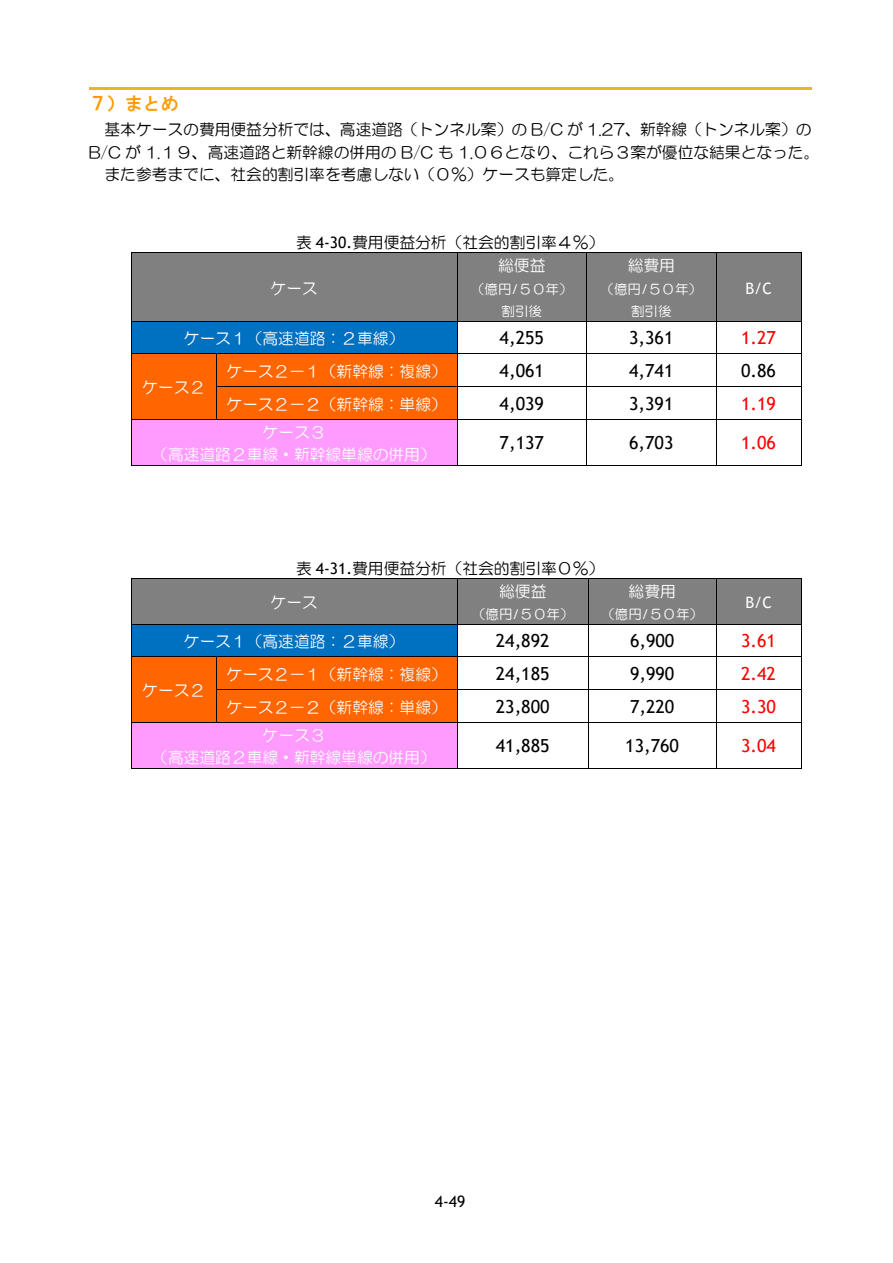
<style>
.page{position:relative;width:893px;height:1263px;background:#fff}
.page>*{position:absolute;margin:0;border:0;box-sizing:border-box;transform-origin:0 0}
.t1{font:18px "Trebuchet MS";color:#000}
.t2{font:18px "Trebuchet MS";color:#f00}
.t3{font:18px "HGS Gothic E";color:#ff9a00}
.t4{font:15.75px/34.5px "HG Maru Gothic MPRO";color:#000}
.t5{font:15.75px/22.5px "HG Maru Gothic MPRO";color:#fff;text-align:center}
.t6{font:15.75px "Trebuchet MS";color:#fff}
.t7{font:15.75px "Trebuchet MS";color:#000}
.t8{font:13.5px/22.5px "HG Maru Gothic MPRO";color:#fff;text-align:center}
.s1{font-family:"Trebuchet MS"}
.s2{color:#fff}
</style>
<div class="page">
<hr style="left:89px;top:87px;width:723px;height:2px;background:#e6b91e">
<div style="left:132px;top:253px;width:325px;height:68px;background:#808080"></div>
<div style="left:457px;top:253px;width:129px;height:68px;background:#808080"></div>
<div style="left:587px;top:253px;width:129px;height:68px;background:#808080"></div>
<div style="left:716px;top:253px;width:85px;height:68px;background:#808080"></div>
<hr style="left:131px;top:252px;width:670px;height:1px;background:#000">
<hr style="left:131px;top:253px;width:1px;height:68px;background:#000">
<hr style="left:457px;top:253px;width:1px;height:68px;background:#000">
<hr style="left:586px;top:253px;width:1px;height:68px;background:#000">
<hr style="left:716px;top:253px;width:1px;height:68px;background:#000">
<hr style="left:801px;top:253px;width:1px;height:68px;background:#000">
<div style="left:132px;top:321px;width:325px;height:32px;background:#0070c0"></div>
<hr style="left:131px;top:321px;width:670px;height:1px;background:#000">
<hr style="left:131px;top:321px;width:1px;height:32px;background:#000">
<hr style="left:457px;top:321px;width:1px;height:32px;background:#000">
<hr style="left:586px;top:321px;width:1px;height:32px;background:#000">
<hr style="left:716px;top:321px;width:1px;height:32px;background:#000">
<hr style="left:801px;top:321px;width:1px;height:32px;background:#000">
<div style="left:132px;top:354px;width:84px;height:65px;background:#ff6500"></div>
<div style="left:217px;top:354px;width:240px;height:32px;background:#ff6500"></div>
<hr style="left:131px;top:353px;width:670px;height:1px;background:#000">
<hr style="left:131px;top:354px;width:1px;height:32px;background:#000">
<hr style="left:216px;top:354px;width:1px;height:32px;background:#000">
<hr style="left:457px;top:354px;width:1px;height:32px;background:#000">
<hr style="left:586px;top:354px;width:1px;height:32px;background:#000">
<hr style="left:716px;top:354px;width:1px;height:32px;background:#000">
<hr style="left:801px;top:354px;width:1px;height:32px;background:#000">
<div style="left:217px;top:387px;width:240px;height:32px;background:#ff6500"></div>
<hr style="left:216px;top:386px;width:585px;height:1px;background:#000">
<hr style="left:131px;top:387px;width:1px;height:32px;background:#000">
<hr style="left:216px;top:387px;width:1px;height:32px;background:#000">
<hr style="left:457px;top:387px;width:1px;height:32px;background:#000">
<hr style="left:586px;top:387px;width:1px;height:32px;background:#000">
<hr style="left:716px;top:387px;width:1px;height:32px;background:#000">
<hr style="left:801px;top:387px;width:1px;height:32px;background:#000">
<div style="left:132px;top:420px;width:325px;height:45px;background:#ff9aff"></div>
<hr style="left:131px;top:419px;width:670px;height:1px;background:#000">
<hr style="left:131px;top:420px;width:1px;height:45px;background:#000">
<hr style="left:131px;top:465px;width:326px;height:1px;background:#000">
<hr style="left:457px;top:420px;width:1px;height:45px;background:#000">
<hr style="left:457px;top:465px;width:129px;height:1px;background:#000">
<hr style="left:586px;top:420px;width:1px;height:45px;background:#000">
<hr style="left:587px;top:465px;width:129px;height:1px;background:#000">
<hr style="left:716px;top:420px;width:1px;height:45px;background:#000">
<hr style="left:716px;top:465px;width:85px;height:1px;background:#000">
<hr style="left:801px;top:420px;width:1px;height:45px;background:#000">
<div style="left:132px;top:579px;width:325px;height:45px;background:#808080"></div>
<div style="left:457px;top:579px;width:131px;height:45px;background:#808080"></div>
<div style="left:589px;top:579px;width:127px;height:45px;background:#808080"></div>
<div style="left:716px;top:579px;width:85px;height:45px;background:#808080"></div>
<hr style="left:131px;top:578px;width:670px;height:1px;background:#000">
<hr style="left:131px;top:579px;width:1px;height:45px;background:#000">
<hr style="left:457px;top:579px;width:1px;height:45px;background:#000">
<hr style="left:588px;top:579px;width:1px;height:45px;background:#000">
<hr style="left:716px;top:579px;width:1px;height:45px;background:#000">
<hr style="left:801px;top:579px;width:1px;height:45px;background:#000">
<div style="left:132px;top:624px;width:325px;height:33px;background:#0070c0"></div>
<hr style="left:131px;top:624px;width:670px;height:1px;background:#000">
<hr style="left:131px;top:624px;width:1px;height:33px;background:#000">
<hr style="left:457px;top:624px;width:1px;height:33px;background:#000">
<hr style="left:588px;top:624px;width:1px;height:33px;background:#000">
<hr style="left:716px;top:624px;width:1px;height:33px;background:#000">
<hr style="left:801px;top:624px;width:1px;height:33px;background:#000">
<div style="left:132px;top:657px;width:84px;height:65px;background:#ff6500"></div>
<div style="left:217px;top:657px;width:240px;height:32px;background:#ff6500"></div>
<hr style="left:131px;top:657px;width:670px;height:1px;background:#000">
<hr style="left:131px;top:657px;width:1px;height:32px;background:#000">
<hr style="left:216px;top:657px;width:1px;height:32px;background:#000">
<hr style="left:457px;top:657px;width:1px;height:32px;background:#000">
<hr style="left:588px;top:657px;width:1px;height:32px;background:#000">
<hr style="left:716px;top:657px;width:1px;height:32px;background:#000">
<hr style="left:801px;top:657px;width:1px;height:32px;background:#000">
<div style="left:217px;top:690px;width:240px;height:32px;background:#ff6500"></div>
<hr style="left:216px;top:689px;width:585px;height:1px;background:#000">
<hr style="left:131px;top:690px;width:1px;height:32px;background:#000">
<hr style="left:216px;top:690px;width:1px;height:32px;background:#000">
<hr style="left:457px;top:690px;width:1px;height:32px;background:#000">
<hr style="left:588px;top:690px;width:1px;height:32px;background:#000">
<hr style="left:716px;top:690px;width:1px;height:32px;background:#000">
<hr style="left:801px;top:690px;width:1px;height:32px;background:#000">
<div style="left:132px;top:723px;width:325px;height:45px;background:#ff9aff"></div>
<hr style="left:131px;top:722px;width:670px;height:1px;background:#000">
<hr style="left:131px;top:723px;width:1px;height:46px;background:#000">
<hr style="left:131px;top:768px;width:326px;height:1px;background:#000">
<hr style="left:457px;top:723px;width:1px;height:46px;background:#000">
<hr style="left:457px;top:768px;width:131px;height:1px;background:#000">
<hr style="left:588px;top:723px;width:1px;height:46px;background:#000">
<hr style="left:589px;top:768px;width:127px;height:1px;background:#000">
<hr style="left:716px;top:723px;width:1px;height:46px;background:#000">
<hr style="left:716px;top:768px;width:85px;height:1px;background:#000">
<hr style="left:801px;top:723px;width:1px;height:46px;background:#000">
<p class="t3" style="left:89px;top:95px;width:91px">７）まとめ</p>
<p class="t4" style="left:104px;top:112px;width:709px">基本ケースの費用便益分析では、高速道路（トンネル案）の B/C が 1.27、新幹線（トンネル案）の</p>
<p class="t4" style="left:89px;top:135px;width:732px">B/C が 1.１９、高速道路と新幹線の併用の B/C も 1.０６となり、これら３案が優位な結果となった。</p>
<p class="t4" style="left:104px;top:157px;width:521px">また参考までに、社会的割引率を考慮しない（０％）ケースも算定した。</p>
<p class="t4" style="left:296px;top:225px;width:310px">表 <span class="s1">4-30.</span>費用便益分析（社会的割引率４％）</p>
<p class="t5" style="left:270px;top:277px;width:49px">ケース</p>
<p class="t5" style="left:498px;top:254px;width:49px">総便益</p>
<p class="t8" style="left:471px;top:278px;width:103px">（億円<span class="s1">/</span>５０年）割引後</p>
<p class="t5" style="left:628px;top:254px;width:49px">総費用</p>
<p class="t8" style="left:600px;top:278px;width:103px">（億円<span class="s1">/</span>５０年）割引後</p>
<p class="t6" style="left:745px;top:278px;width:28px">B/C</p>
<p class="t5" style="left:184px;top:327px;width:222px">ケース１（高速道路：２車線）</p>
<p class="t1" style="left:500px;top:326px;width:46px">4,255</p>
<p class="t1" style="left:629px;top:326px;width:46px">3,361</p>
<p class="t2" style="left:741px;top:326px;width:36px">1.27</p>
<p class="t5" style="left:142px;top:376px;width:64px">ケース２</p>
<p class="t5" style="left:226px;top:360px;width:222px">ケース２－１（新幹線：複線）</p>
<p class="t1" style="left:500px;top:359px;width:46px">4,061</p>
<p class="t1" style="left:629px;top:359px;width:46px">4,741</p>
<p class="t1" style="left:741px;top:359px;width:36px">0.86</p>
<p class="t5" style="left:226px;top:393px;width:222px">ケース２－２（新幹線：単線）</p>
<p class="t1" style="left:500px;top:392px;width:46px">4,039</p>
<p class="t1" style="left:629px;top:392px;width:46px">3,391</p>
<p class="t2" style="left:741px;top:392px;width:36px">1.19</p>
<p class="t5" style="left:152px;top:421px;width:285px">ケース３<br>（高速道路２車線・新幹線単線の併用）</p>
<p class="t1" style="left:500px;top:431px;width:46px">7,137</p>
<p class="t1" style="left:629px;top:431px;width:46px">6,703</p>
<p class="t2" style="left:741px;top:431px;width:36px">1.06</p>
<p class="t4" style="left:270px;top:551px;width:335px;text-indent:26px">表 <span class="s1">4-31.</span>費用便益分析（社会的割引率０％）<span class="s2">ケース</span></p>
<p class="t5" style="left:499px;top:580px;width:49px">総便益</p>
<p class="t8" style="left:472px;top:603px;width:103px">（億円<span class="s1">/</span>５０年）</p>
<p class="t5" style="left:629px;top:580px;width:49px">総費用</p>
<p class="t8" style="left:601px;top:603px;width:103px">（億円<span class="s1">/</span>５０年）</p>
<p class="t6" style="left:745px;top:592px;width:28px">B/C</p>
<p class="t5" style="left:184px;top:630px;width:222px">ケース１（高速道路：２車線）</p>
<p class="t1" style="left:496px;top:630px;width:55px">24,892</p>
<p class="t1" style="left:630px;top:630px;width:46px">6,900</p>
<p class="t2" style="left:741px;top:630px;width:36px">3.61</p>
<p class="t5" style="left:142px;top:679px;width:64px">ケース２</p>
<p class="t5" style="left:226px;top:663px;width:222px">ケース２－１（新幹線：複線）</p>
<p class="t1" style="left:496px;top:662px;width:55px">24,185</p>
<p class="t1" style="left:630px;top:662px;width:46px">9,990</p>
<p class="t2" style="left:741px;top:662px;width:36px">2.42</p>
<p class="t5" style="left:226px;top:696px;width:222px">ケース２－２（新幹線：単線）</p>
<p class="t1" style="left:496px;top:695px;width:55px">23,800</p>
<p class="t1" style="left:630px;top:695px;width:46px">7,220</p>
<p class="t2" style="left:741px;top:695px;width:36px">3.30</p>
<p class="t5" style="left:152px;top:724px;width:285px">ケース３<br>（高速道路２車線・新幹線単線の併用）</p>
<p class="t1" style="left:496px;top:734px;width:55px">41,885</p>
<p class="t1" style="left:625px;top:734px;width:55px">13,760</p>
<p class="t2" style="left:741px;top:734px;width:36px">3.04</p>
<p class="t7" style="left:435px;top:1192px;width:32px">4-49</p>
</div>
